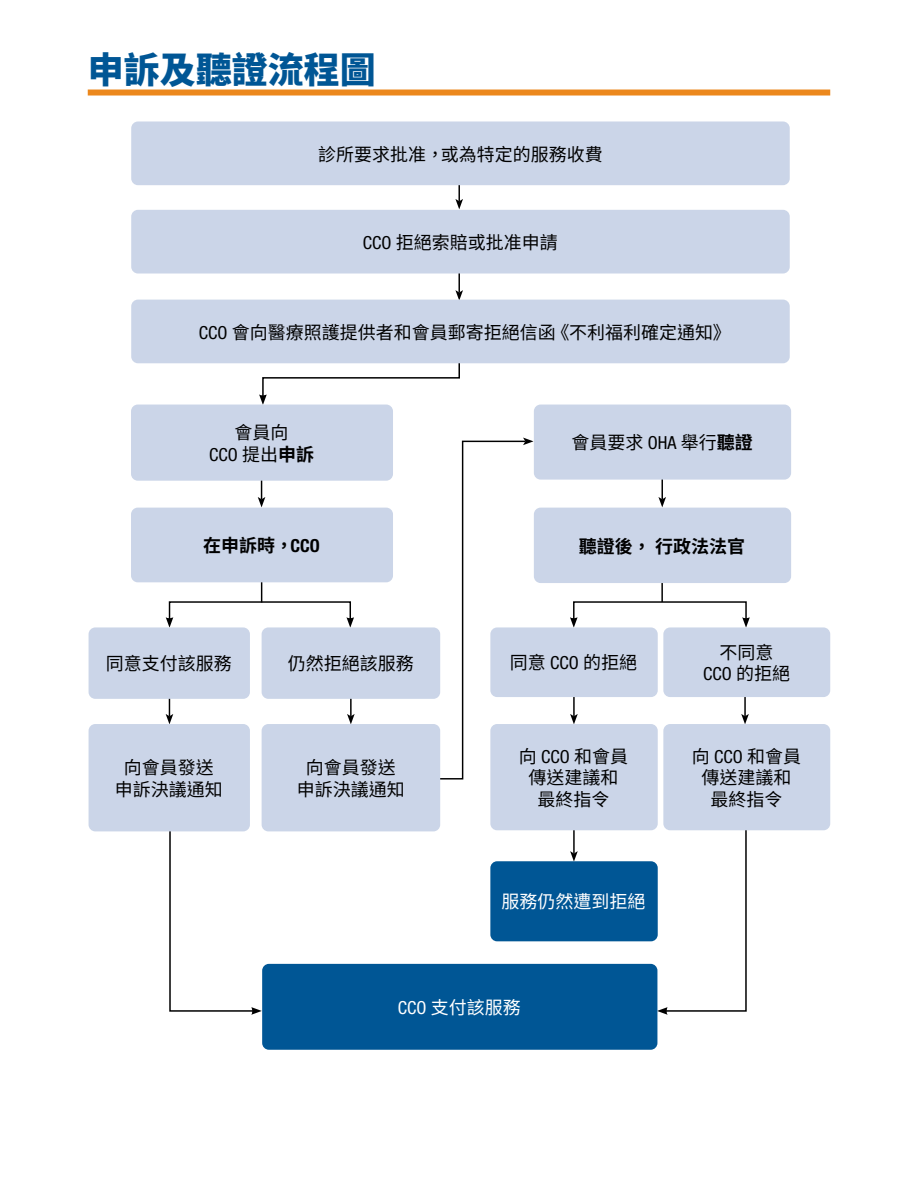
<style>
.page{position:relative;width:918px;height:1188px;background:#fff}
.page>*{position:absolute;margin:0;border:0;box-sizing:border-box;transform-origin:0 0}
.Heading_1{font:900 36px "Noto Sans CJ Ktc";color:#005695}
.graphic_text{font:18px/21.6px "Noto Sans CJ Ktc";color:#000;text-align:center}
.graphic_text-2{font:700 18px "Noto Sans CJ Ktc";color:#000}
.graphic_text-3{font:18px "Noto Sans CJ Ktc";color:#fff}
.s1{font-family:"Helvetica Neue LT Std";font-stretch:condensed}
.s2{font-weight:700}
</style>
<div class="page">
<svg style="left:259px;top:363px;width:202px;height:42px"></svg>
<svg style="left:169px;top:810px;width:93px;height:205px"></svg>
<svg style="left:657px;top:827px;width:90px;height:188px"></svg>
<hr style="left:458px;top:161px;width:2px;height:40px;background:#000">
<svg style="left:455px;top:199px;width:8px;height:10px"></svg>
<hr style="left:458px;top:252px;width:2px;height:40px;background:#000">
<svg style="left:455px;top:290px;width:8px;height:10px"></svg>
<svg style="left:258px;top:481px;width:7px;height:26px"></svg>
<hr style="left:662px;top:467px;width:1px;height:32px;background:#000">
<svg style="left:658px;top:497px;width:8px;height:10px"></svg>
<hr style="left:744px;top:691px;width:2px;height:25px;background:#000">
<svg style="left:741px;top:714px;width:8px;height:10px"></svg>
<hr style="left:350px;top:695px;width:2px;height:21px;background:#000">
<svg style="left:347px;top:714px;width:8px;height:10px"></svg>
<hr style="left:573px;top:691px;width:2px;height:25px;background:#000">
<svg style="left:570px;top:714px;width:8px;height:10px"></svg>
<hr style="left:573px;top:816px;width:2px;height:37px;background:#000">
<svg style="left:570px;top:851px;width:8px;height:10px"></svg>
<svg style="left:166px;top:699px;width:7px;height:25px"></svg>
<hr style="left:661px;top:576px;width:2px;height:26px;background:#000">
<svg style="left:261px;top:582px;width:1px;height:19px"></svg>
<svg style="left:437px;top:438px;width:97px;height:342px"></svg>
<svg style="left:570px;top:617px;width:8px;height:10px"></svg>
<svg style="left:742px;top:617px;width:8px;height:10px"></svg>
<svg style="left:166px;top:617px;width:7px;height:10px"></svg>
<svg style="left:346px;top:617px;width:8px;height:10px"></svg>
<div style="left:88px;top:90px;width:742px;height:6px;background:#ec881d"></div>
<div style="left:131px;top:122px;width:659px;height:63px;background:#cbd5e8;border-radius:7px"></div>
<div style="left:131px;top:210px;width:659px;height:64px;background:#cbd5e8;border-radius:7px"></div>
<div style="left:131px;top:300px;width:659px;height:63px;background:#cbd5e8;border-radius:7px"></div>
<div style="left:131px;top:405px;width:262px;height:76px;background:#cbd5e8;border-radius:7px"></div>
<div style="left:131px;top:508px;width:262px;height:74px;background:#cbd5e8;border-radius:7px"></div>
<div style="left:89px;top:627px;width:161px;height:72px;background:#cbd5e8;border-radius:7px"></div>
<div style="left:262px;top:627px;width:178px;height:72px;background:#cbd5e8;border-radius:7px"></div>
<div style="left:89px;top:724px;width:161px;height:107px;background:#cbd5e8;border-radius:7px"></div>
<div style="left:262px;top:724px;width:178px;height:107px;background:#cbd5e8;border-radius:7px"></div>
<div style="left:534px;top:405px;width:257px;height:75px;background:#cbd5e8;border-radius:7px"></div>
<div style="left:534px;top:508px;width:257px;height:75px;background:#cbd5e8;border-radius:7px"></div>
<div style="left:490px;top:627px;width:168px;height:70px;background:#cbd5e8;border-radius:7px"></div>
<div style="left:663px;top:627px;width:167px;height:70px;background:#cbd5e8;border-radius:7px"></div>
<div style="left:490px;top:724px;width:168px;height:106px;background:#cbd5e8;border-radius:7px"></div>
<div style="left:663px;top:724px;width:167px;height:106px;background:#cbd5e8;border-radius:7px"></div>
<div style="left:490px;top:861px;width:168px;height:80px;background:#005695;border-radius:7px"></div>
<div style="left:262px;top:964px;width:395px;height:86px;background:#005695;border-radius:7px"></div>
<h1 class="Heading_1" style="left:88px;top:49px;width:289px">申訴及聽證流程圖</h1>
<p class="graphic_text" style="left:318px;top:144px;width:286px">診所要求批准，或為特定的服務收費</p>
<p class="graphic_text" style="left:363px;top:232px;width:197px"><span class="s1">CCO</span> 拒絕索賠或批准申請</p>
<p class="graphic_text" style="left:199px;top:322px;width:533px"><span class="s1">CCO</span> 會向醫療照護提供者和會員郵寄拒絕信函《不利福利確定通知》</p>
<p class="graphic_text" style="left:209px;top:422px;width:107px">會員向<br><span class="s1">CCO</span> 提出<span class="s2">申訴</span></p>
<p class="graphic_text-2" style="left:203px;top:535px;width:118px">在申訴時，<span class="s1">CCO</span></p>
<p class="graphic_text" style="left:106px;top:653px;width:128px">同意支付該服務</p>
<p class="graphic_text" style="left:288px;top:653px;width:127px">仍然拒絕該服務</p>
<p class="graphic_text" style="left:115px;top:757px;width:109px">向會員發送申訴決議通知</p>
<p class="graphic_text" style="left:297px;top:757px;width:109px">向會員發送申訴決議通知</p>
<p class="graphic_text" style="left:571px;top:432px;width:183px">會員要求 <span class="s1">OHA</span> 舉行<span class="s2">聽證</span></p>
<p class="graphic_text-2" style="left:579px;top:536px;width:168px">聽證後，行政法法官</p>
<p class="graphic_text" style="left:510px;top:652px;width:129px">同意 <span class="s1">CCO</span> 的拒絕</p>
<p class="graphic_text" style="left:703px;top:642px;width:89px">不同意<br><span class="s1">CCO</span> 的拒絕</p>
<p class="graphic_text" style="left:519px;top:746px;width:111px">向 <span class="s1">CCO</span> 和會員傳送建議和最終指令</p>
<p class="graphic_text" style="left:692px;top:746px;width:111px">向 <span class="s1">CCO</span> 和會員傳送建議和最終指令</p>
<p class="graphic_text-3" style="left:502px;top:892px;width:145px">服務仍然遭到拒絕</p>
<p class="graphic_text-3" style="left:398px;top:997px;width:125px"><span class="s1">CCO</span> 支付該服務</p>
</div>
